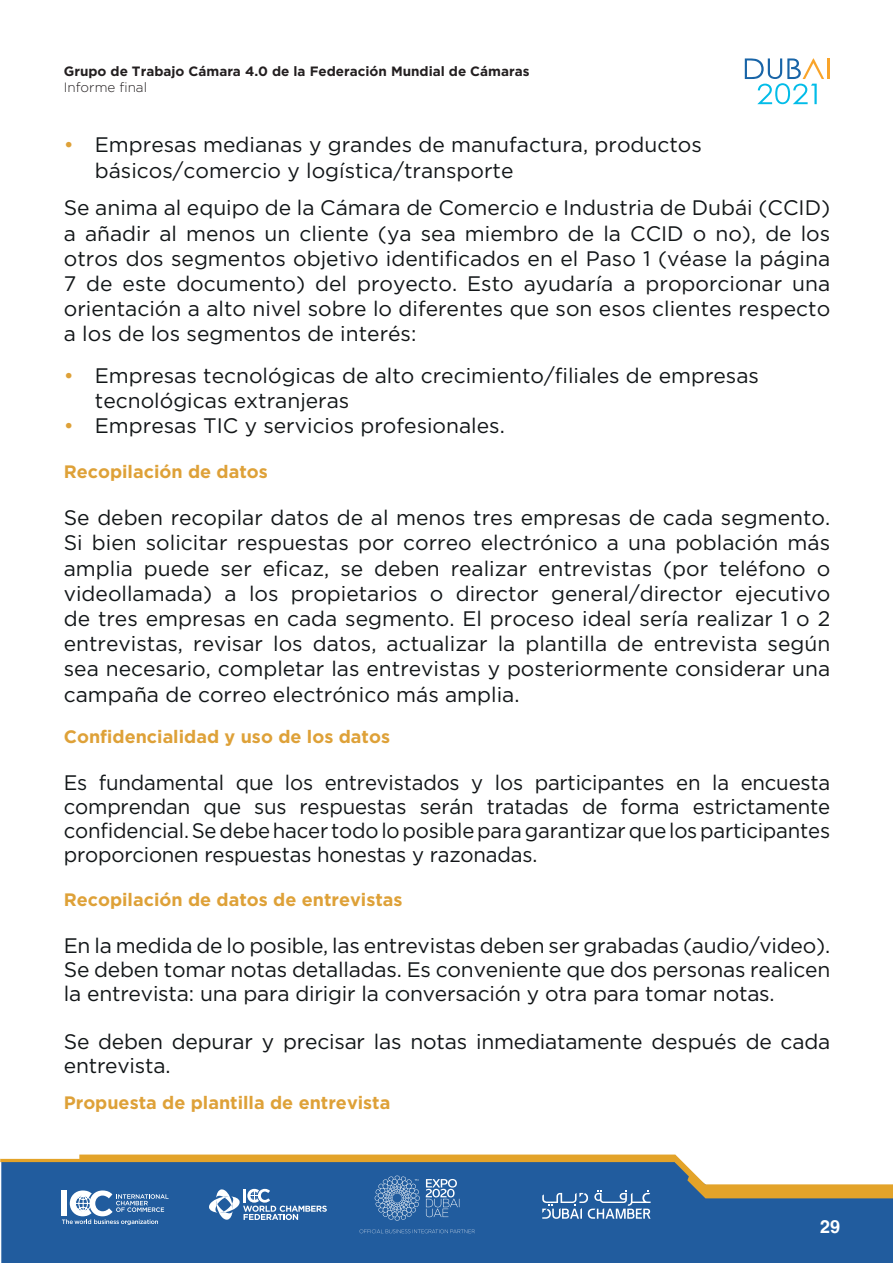
<style>
.page{position:relative;width:893px;height:1263px;background:#fff}
.page>*{position:absolute;margin:0;border:0;box-sizing:border-box;transform-origin:0 0}
.t1{font:21px/25.2px "Gotham Pro";color:#121618;text-align:justify}
.t2{font:21px "Gotham Pro";color:#dea138}
.t3{font:700 18px "Gotham Pro";color:#dea138}
.t4{font:700 18px "Helvetica";color:#fff}
.t5{font:700 13.5px "Gotham Pro";color:#231f20}
.t6{font:300 13.5px "Gotham Pro";color:#231f20}
</style>
<div class="page">
<svg style="left:0;top:1154px;width:893px;height:109px;background:#49739f"></svg>
<hr style="left:827px;top:58px;width:2px;height:21px;background:#f9a42a">
<svg style="left:745px;top:58px;width:79px;height:46px"></svg>
<p class="t5" style="left:64px;top:63px;width:467px">Grupo de Trabajo Cámara 4.0 de la Federación Mundial de Cámaras</p>
<p class="t6" style="left:64px;top:80px;width:85px">Informe final</p>
<p class="t2" style="left:64px;top:133px;width:12px">•</p>
<p class="t1" style="left:95px;top:132px;width:609px">Empresas medianas y grandes de manufactura, productos básicos/comercio y logística/transporte</p>
<p class="t1" style="left:64px;top:195px;width:768px">Se anima al equipo de la Cámara de Comercio e Industria de Dubái (CCID) a añadir al menos un cliente (ya sea miembro de la CCID o no), de los otros dos segmentos objetivo identificados en el Paso 1 (véase la página 7 de este documento) del proyecto. Esto ayudaría a proporcionar una orientación a alto nivel sobre lo diferentes que son esos clientes respecto a los de los segmentos de interés:</p>
<p class="t2" style="left:64px;top:363px;width:12px">•</p>
<p class="t2" style="left:64px;top:414px;width:12px">•</p>
<p class="t1" style="left:95px;top:362px;width:666px">Empresas tecnológicas de alto crecimiento/filiales de empresas tecnológicas extranjeras</p>
<p class="t1" style="left:95px;top:413px;width:411px">Empresas TIC y servicios profesionales.</p>
<p class="t3" style="left:64px;top:461px;width:206px">Recopilación de datos</p>
<p class="t1" style="left:64px;top:505px;width:768px">Se deben recopilar datos de al menos tres empresas de cada segmento.<br>Si bien solicitar respuestas por correo electrónico a una población más amplia puede ser eficaz, se deben realizar entrevistas (por teléfono o videollamada) a los propietarios o director general/director ejecutivo de tres empresas en cada segmento. El proceso ideal sería realizar 1 o 2 entrevistas, revisar los datos, actualizar la plantilla de entrevista según sea necesario, completar las entrevistas y posteriormente considerar una campaña de correo electrónico más amplia.</p>
<p class="t3" style="left:64px;top:726px;width:328px">Confidencialidad y uso de los datos</p>
<p class="t1" style="left:64px;top:770px;width:768px;line-height:24px">Es fundamental que los entrevistados y los participantes en la encuesta comprendan que sus respuestas serán tratadas de forma estrictamente confidencial. Se debe hacer todo lo posible para garantizar que los participantes proporcionen respuestas honestas y razonadas.</p>
<p class="t3" style="left:64px;top:889px;width:340px">Recopilación de datos de entrevistas</p>
<p class="t1" style="left:64px;top:933px;width:768px;line-height:24px">En la medida de lo posible, las entrevistas deben ser grabadas (audio/video).<br>Se deben tomar notas detalladas. Es conveniente que dos personas realicen la entrevista: una para dirigir la conversación y otra para tomar notas.</p>
<p class="t1" style="left:64px;top:1029px;width:768px;line-height:24px">Se deben depurar y precisar las notas inmediatamente después de cada entrevista.</p>
<p class="t3" style="left:64px;top:1092px;width:328px">Propuesta de plantilla de entrevista</p>
<p class="t4" style="left:820px;top:1215px;width:22px">29</p>
</div>
